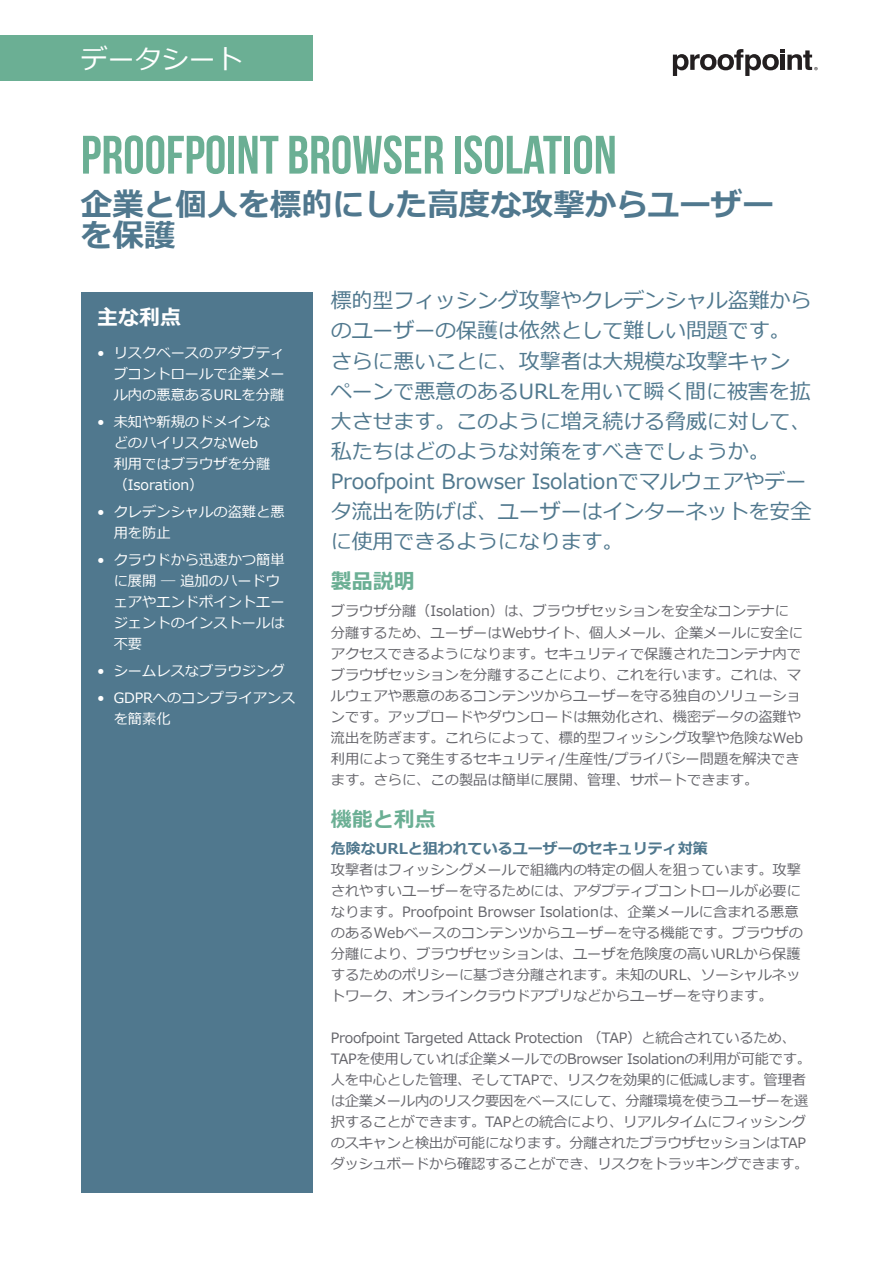
<style>
.page{position:relative;width:893px;height:1263px;background:#fff}
.page>*{position:absolute;margin:0;border:0;box-sizing:border-box;transform-origin:0 0}
.t1{font:700 54px "Bebas Neue";color:#6baf94}
.t2{font:700 31.5px/31.5px "Meiryo";color:#50788e}
.t3{font:27px "Meiryo";color:#fff}
.t4{font:21px/30px "Meiryo";letter-spacing:-.005em;color:#50788e}
.t5{font:700 21px "Meiryo";color:#6baf94}
.t6{font:700 21px "Meiryo";color:#fff}
.t7{font:700 15px "Meiryo";color:#50788e}
.t8{font:14.25px/21px "Meiryo";color:#65656b}
.t9{font:14.25px/21px "Meiryo";color:#fff}
</style>
<div class="page">
<svg style="left:673px;top:49px;width:145px;height:27px"></svg>
<div style="left:0;top:36px;width:313px;height:45px;background:#6baf94"></div>
<div style="left:81px;top:292px;width:232px;height:901px;background:#50788e"></div>
<h3 class="t3" style="left:81px;top:40px;width:163px">データシート</h3>
<h1 class="t1" style="left:81px;top:125px;width:537px">PROOFPOINT BROWSER ISOLATION</h1>
<h2 class="t2" style="left:81px;top:190px;width:694px">企業と個人を標的にした高度な攻撃からユーザーを保護</h2>
<h3 class="t6" style="left:97px;top:302px;width:85px">主な利点</h3>
<p class="t9" style="left:114px;top:343px;width:172px;text-align:justify;text-indent:-17px">• リスクベースのアダプティブコントロールで企業メール内の悪意あるURLを分離</p>
<p class="t9" style="left:114px;top:412px;width:158px;text-indent:-17px">• 未知や新規のドメインなどのハイリスクなWeb利用ではブラウザを分離（Isoration）</p>
<p class="t9" style="left:114px;top:502px;width:172px;text-indent:-17px">• クレデンシャルの盗難と悪用を防止</p>
<p class="t9" style="left:114px;top:550px;width:172px;text-indent:-17px">• クラウドから迅速かつ簡単に展開 ― 追加のハードウェアやエンドポイントエージェントのインストールは不要</p>
<p class="t9" style="left:97px;top:661px;width:189px">• シームレスなブラウジング</p>
<p class="t9" style="left:114px;top:688px;width:183px;text-indent:-17px">• GDPRへのコンプライアンスを簡素化</p>
<p class="t4" style="left:331px;top:287px;width:482px">標的型フィッシング攻撃やクレデンシャル盗難からのユーザーの保護は依然として難しい問題です。さらに悪いことに、攻撃者は大規模な攻撃キャンペーンで悪意のあるURLを用いて瞬く間に被害を拡大させます。このように増え続ける脅威に対して、私たちはどのような対策をすべきでしょうか。<br>Proofpoint Browser Isolationでマルウェアやデータ流出を防げば、ユーザーはインターネットを安全に使用できるようになります。</p>
<h3 class="t5" style="left:331px;top:567px;width:86px">製品説明</h3>
<p class="t8" style="left:331px;top:601px;width:474px">ブラウザ分離（Isolation）は、ブラウザセッションを安全なコンテナに分離するため、ユーザーはWebサイト、個人メール、企業メールに安全にアクセスできるようになります。セキュリティで保護されたコンテナ内でブラウザセッションを分離することにより、これを行います。これは、マルウェアや悪意のあるコンテンツからユーザーを守る独自のソリューションです。アップロードやダウンロードは無効化され、機密データの盗難や流出を防ぎます。これらによって、標的型フィッシング攻撃や危険なWeb利用によって発生するセキュリティ/生産性/プライバシー問題を解決できます。さらに、この製品は簡単に展開、管理、サポートできます。</p>
<h3 class="t5" style="left:331px;top:804px;width:107px">機能と利点</h3>
<p class="t7" style="left:331px;top:838px;width:379px">危険なURLと狙われているユーザーのセキュリティ対策</p>
<p class="t8" style="left:331px;top:860px;width:474px">攻撃者はフィッシングメールで組織内の特定の個人を狙っています。攻撃されやすいユーザーを守るためには、アダプティブコントロールが必要になります。Proofpoint Browser Isolationは、企業メールに含まれる悪意のあるWebベースのコンテンツからユーザーを守る機能です。ブラウザの分離により、ブラウザセッションは、ユーザを危険度の高いURLから保護するためのポリシーに基づき分離されます。未知のURL、ソーシャルネットワーク、オンラインクラウドアプリなどからユーザーを守ります。</p>
<p class="t8" style="left:331px;top:1028px;width:482px">Proofpoint Targeted Attack Protection （TAP）と統合されているため、TAPを使用していれば企業メールでのBrowser Isolationの利用が可能です。人を中心とした管理、そしてTAPで、リスクを効果的に低減します。管理者は企業メール内のリスク要因をベースにして、分離環境を使うユーザーを選択することができます。TAPとの統合により、リアルタイムにフィッシングのスキャンと検出が可能になります。分離されたブラウザセッションはTAPダッシュボードから確認することができ、リスクをトラッキングできます。</p>
</div>
